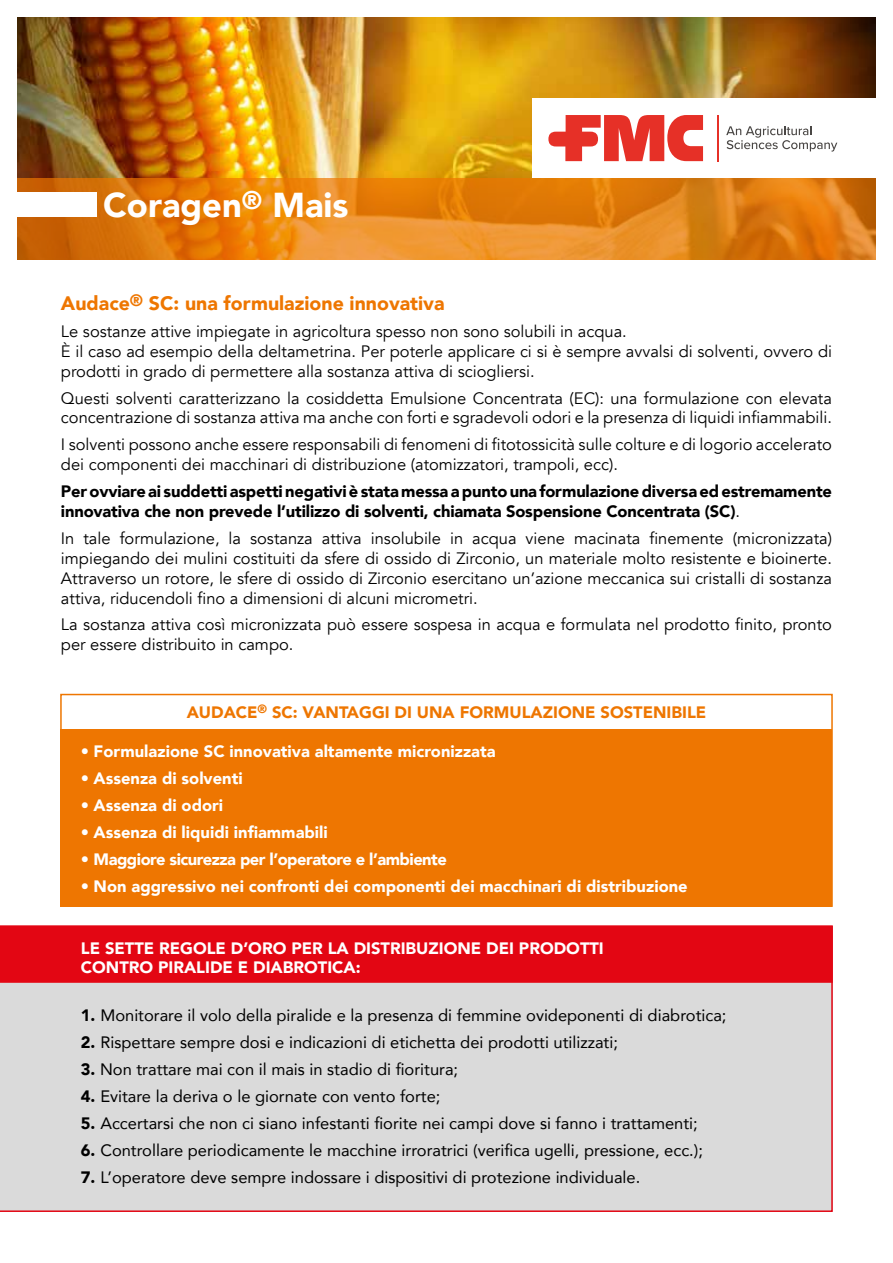
<style>
.page{position:relative;width:893px;height:1263px;background:#fff}
.page>*{position:absolute;margin:0;border:0;box-sizing:border-box;transform-origin:0 0}
.t1{font:900 34.5px "Avenir";color:#fff}
.t2{font:900 19.5px "Avenir";color:#ee7601}
.t3{font:16.5px/19.8px "Avenir";color:#000}
.t4{font:16.5px "Avenir";color:#000}
.t5{font:900 16.5px/19.8px "Avenir";color:#fff}
.t6{font:900 16.5px/19.8px "Avenir";letter-spacing:-.01em;color:#000}
.t7{font:900 16.5px "Avenir";color:#ee7601}
.t8{font:900 16.5px "Avenir";letter-spacing:-.03em;color:#fff}
.s1{font-weight:400}
.s2{font-weight:900}
</style>
<div class="page">
<div style="left:0;top:1031px;width:833px;height:181px;background:#dadada"></div>
<svg style="left:0;top:925px;width:833px;height:106px;background:#de676e"></svg>
<img style="left:17px;top:17px;width:859px;height:161px">
<svg style="left:17px;top:178px;width:859px;height:81px;background:#e17f14"></svg>
<div style="left:17px;top:192px;width:80px;height:25px;background:#fff"></div>
<div style="left:61px;top:729px;width:771px;height:178px;background:#ee7601"></div>
<div style="left:60px;top:694px;width:773px;height:213px;border:2px solid #ee7601"></div>
<div style="left:531px;top:98px;width:362px;height:80px;background:#fff"></div>
<svg style="left:548px;top:115px;width:155px;height:46px"></svg>
<hr style="left:718px;top:115px;width:1px;height:46px;background:#e63027">
<svg style="left:726px;top:126px;width:111px;height:26px"></svg>
<h1 class="t1" style="left:103px;top:175px;width:247px">Coragen<sup>®</sup> Mais</h1>
<p class="t2" style="left:61px;top:287px;width:385px">Audace<sup>®</sup> SC: una formulazione innovativa</p>
<p class="t3" style="left:61px;top:322px;width:773px">Le sostanze attive impiegate in agricoltura spesso non sono solubili in acqua.<br>È il caso ad esempio della deltametrina. Per poterle applicare ci si è sempre avvalsi di solventi, ovvero di prodotti in grado di permettere alla sostanza attiva di sciogliersi.</p>
<p class="t3" style="left:61px;top:388px;width:772px">Questi solventi caratterizzano la cosiddetta Emulsione Concentrata (EC): una formulazione con elevata concentrazione di sostanza attiva ma anche con forti e sgradevoli odori e la presenza di liquidi infiammabili.</p>
<p class="t3" style="left:61px;top:435px;width:773px">I solventi possono anche essere responsabili di fenomeni di fitotossicità sulle colture e di logorio accelerato dei componenti dei macchinari di distribuzione (atomizzatori, trampoli, ecc).</p>
<p class="t6" style="left:61px;top:481px;width:773px">Per ovviare ai suddetti aspetti negativi è stata messa a punto una formulazione diversa ed estremamente innovativa che non prevede l’utilizzo di solventi, chiamata Sospensione Concentrata (SC)<span class="s1">.</span></p>
<p class="t3" style="left:61px;top:529px;width:772px;text-align:justify">In tale formulazione, la sostanza attiva insolubile in acqua viene macinata finemente (micronizzata) impiegando dei mulini costituiti da sfere di ossido di Zirconio, un materiale molto resistente e bioinerte.<br>Attraverso un rotore, le sfere di ossido di Zirconio esercitano un’azione meccanica sui cristalli di sostanza attiva, riducendoli fino a dimensioni di alcuni micrometri.</p>
<p class="t3" style="left:61px;top:615px;width:773px">La sostanza attiva così micronizzata può essere sospesa in acqua e formulata nel prodotto finito, pronto per essere distribuito in campo.</p>
<p class="t7" style="left:187px;top:698px;width:521px">AUDACE<sup>®</sup> SC: VANTAGGI DI UNA FORMULAZIONE SOSTENIBILE</p>
<p class="t5" style="left:81px;top:741px;width:416px">• Formulazione SC innovativa altamente micronizzata</p>
<p class="t5" style="left:81px;top:768px;width:163px">• Assenza di solventi</p>
<p class="t5" style="left:81px;top:795px;width:144px">• Assenza di odori</p>
<p class="t5" style="left:81px;top:822px;width:248px">• Assenza di liquidi infiammabili</p>
<p class="t8" style="left:81px;top:845px;width:368px">• Maggiore sicurezza per l’operatore e l’ambiente</p>
<p class="t5" style="left:81px;top:876px;width:608px">• Non aggressivo nei confronti dei componenti dei macchinari di distribuzione</p>
<p class="t5" style="left:81px;top:937px;width:524px">LE SETTE REGOLE D’ORO PER LA DISTRIBUZIONE DEI PRODOTTI<br>CONTRO PIRALIDE E DIABROTICA:</p>
<p class="t4" style="left:81px;top:1002px;width:647px"><span class="s2">1.</span> Monitorare il volo della piralide e la presenza di femmine ovideponenti di diabrotica;</p>
<p class="t4" style="left:81px;top:1029px;width:539px"><span class="s2">2.</span> Rispettare sempre dosi e indicazioni di etichetta dei prodotti utilizzati;</p>
<p class="t4" style="left:81px;top:1056px;width:379px"><span class="s2">3.</span> Non trattare mai con il mais in stadio di fioritura;</p>
<p class="t4" style="left:81px;top:1083px;width:361px"><span class="s2">4.</span> Evitare la deriva o le giornate con vento forte;</p>
<p class="t4" style="left:81px;top:1110px;width:618px"><span class="s2">5.</span> Accertarsi che non ci siano infestanti fiorite nei campi dove si fanno i trattamenti;</p>
<p class="t4" style="left:81px;top:1137px;width:624px"><span class="s2">6.</span> Controllare periodicamente le macchine irroratrici (verifica ugelli, pressione, ecc.);</p>
<p class="t4" style="left:81px;top:1164px;width:561px"><span class="s2">7.</span> L’operatore deve sempre indossare i dispositivi di protezione individuale.</p>
</div>
